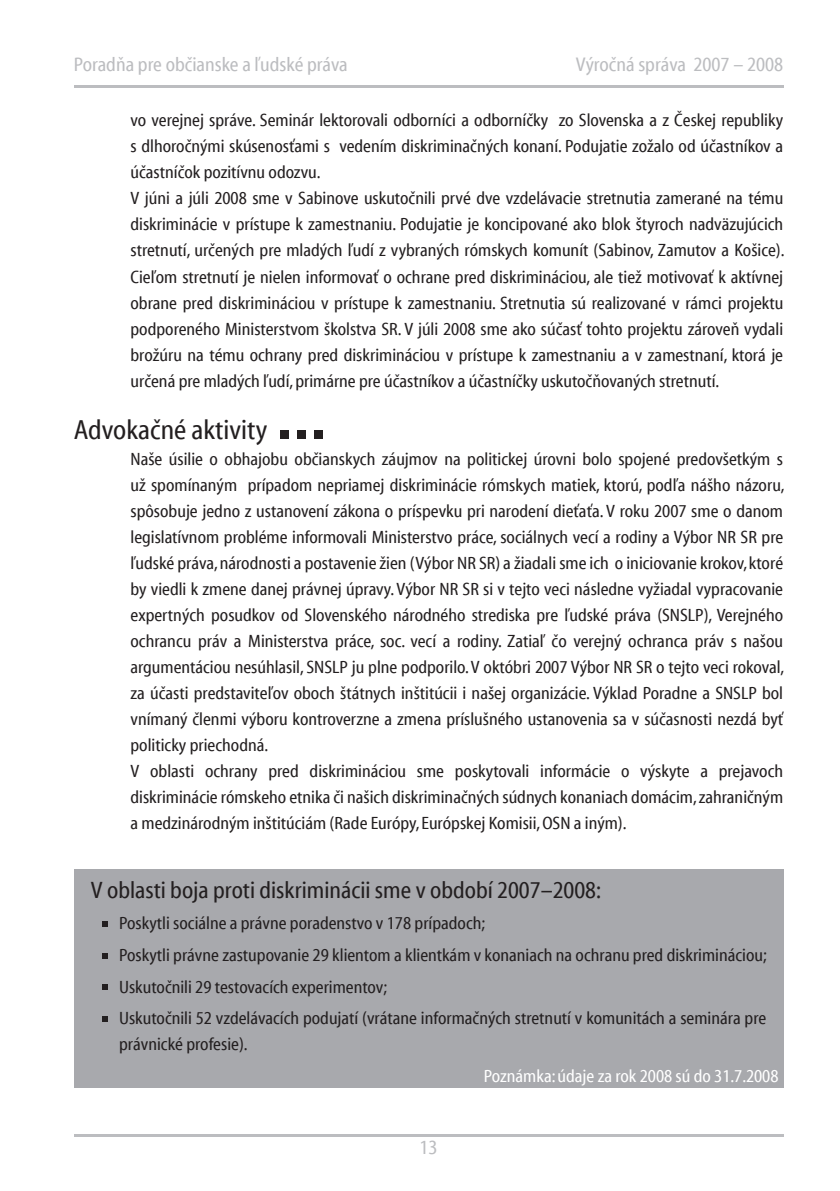
<style>
.page{position:relative;width:840px;height:1191px;background:#fff}
.page>*{position:absolute;margin:0;border:0;box-sizing:border-box;transform-origin:0 0}
.t1{font:28px "Myriad Cn Web";color:#231f20}
.t2{font:24px "Myriad Cn Web";color:#231f20}
.t3{font:20px "Myriad Cn Web";color:#bcbdc0}
.t4{font:18px/26px "Myriad Cn Web";color:#231f20}
.t5{font:18px "Myriad Cn Web";color:#fff}
</style>
<div class="page">
<div style="left:74px;top:869px;width:708px;height:218px;background:#a8a9ad"></div>
<hr style="left:74px;top:85px;width:708px;height:3px;background:#bcbdc0">
<hr style="left:74px;top:1134px;width:708px;height:3px;background:#bcbdc0">
<div style="left:280px;top:430px;width:8px;height:8px;background:#231f20"></div>
<div style="left:297px;top:430px;width:8px;height:8px;background:#231f20"></div>
<div style="left:314px;top:430px;width:8px;height:8px;background:#231f20"></div>
<svg style="left:102px;top:953px;width:6px;height:5px"></svg>
<svg style="left:102px;top:1016px;width:6px;height:5px"></svg>
<svg style="left:102px;top:984px;width:6px;height:6px"></svg>
<svg style="left:102px;top:921px;width:6px;height:6px"></svg>
<p class="t3" style="left:74px;top:54px;width:275px">Poradňa pre občianske a ľudské práva</p>
<p class="t3" style="left:575px;top:54px;width:209px">Výročná správa 2007 – 2008</p>
<p class="t4" style="left:130px;top:108px;width:655px">vo verejnej správe. Seminár lektorovali odborníci a odborníčky zo Slovenska a z Českej republiky s dlhoročnými skúsenosťami s vedením diskriminačných konaní. Podujatie zožalo od účastníkov a účastníčok pozitívnu odozvu.<br>V júni a júli 2008 sme v Sabinove uskutočnili prvé dve vzdelávacie stretnutia zamerané na tému diskriminácie v prístupe k zamestnaniu. Podujatie je koncipované ako blok štyroch nadväzujúcich stretnutí, určených pre mladých ľudí z vybraných rómskych komunít (Sabinov, Zamutov a Košice).<br>Cieľom stretnutí je nielen informovať o ochrane pred diskrimináciou, ale tiež motivovať k aktívnej obrane pred diskrimináciou v prístupe k zamestnaniu. Stretnutia sú realizované v rámci projektu podporeného Ministerstvom školstva SR. V júli 2008 sme ako súčasť tohto projektu zároveň vydali brožúru na tému ochrany pred diskrimináciou v prístupe k zamestnaniu a v zamestnaní, ktorá je určená pre mladých ľudí, primárne pre účastníkov a účastníčky uskutočňovaných stretnutí.</p>
<h1 class="t1" style="left:74px;top:414px;width:195px">Advokačné aktivity</h1>
<p class="t4" style="left:130px;top:446px;width:655px">Naše úsilie o obhajobu občianskych záujmov na politickej úrovni bolo spojené predovšetkým s už spomínaným prípadom nepriamej diskriminácie rómskych matiek, ktorú, podľa nášho názoru, spôsobuje jedno z ustanovení zákona o príspevku pri narodení dieťaťa. V roku 2007 sme o danom legislatívnom probléme informovali Ministerstvo práce, sociálnych vecí a rodiny a Výbor NR SR pre ľudské práva, národnosti a postavenie žien (Výbor NR SR) a žiadali sme ich o iniciovanie krokov, ktoré by viedli k zmene danej právnej úpravy. Výbor NR SR si v tejto veci následne vyžiadal vypracovanie expertných posudkov od Slovenského národného strediska pre ľudské práva (SNSLP), Verejného ochrancu práv a Ministerstva práce, soc. vecí a rodiny. Zatiaľ čo verejný ochranca práv s našou argumentáciou nesúhlasil, SNSLP ju plne podporilo. V októbri 2007 Výbor NR SR o tejto veci rokoval, za účasti predstaviteľov oboch štátnych inštitúcii i našej organizácie. Výklad Poradne a SNSLP bol vnímaný členmi výboru kontroverzne a zmena príslušného ustanovenia sa v súčasnosti nezdá byť politicky priechodná.<br>V oblasti ochrany pred diskrimináciou sme poskytovali informácie o výskyte a prejavoch diskriminácie rómskeho etnika či našich diskriminačných súdnych konaniach domácim, zahraničným a medzinárodným inštitúciám (Rade Európy, Európskej Komisii, OSN a iným).</p>
<h2 class="t2" style="left:91px;top:877px;width:511px">V oblasti boja proti diskriminácii sme v období 2007–2008:</h2>
<p class="t4" style="left:119px;top:908px;width:648px;line-height:31.6px">Poskytli sociálne a právne poradenstvo v 178 prípadoch;<br>Poskytli právne zastupovanie 29 klientom a klientkám v konaniach na ochranu pred diskrimináciou; Uskutočnili 29 testovacích experimentov;<br>Uskutočnili 52 vzdelávacích podujatí (vrátane informačných stretnutí v komunitách a seminára pre</p>
<p class="t4" style="left:119px;top:1032px;width:130px">právnické profesie).</p>
<p class="t5" style="left:483px;top:1066px;width:296px">Poznámka: údaje za rok 2008 sú do 31.7.2008</p>
<p class="t3" style="left:419px;top:1137px;width:20px">13</p>
</div>
